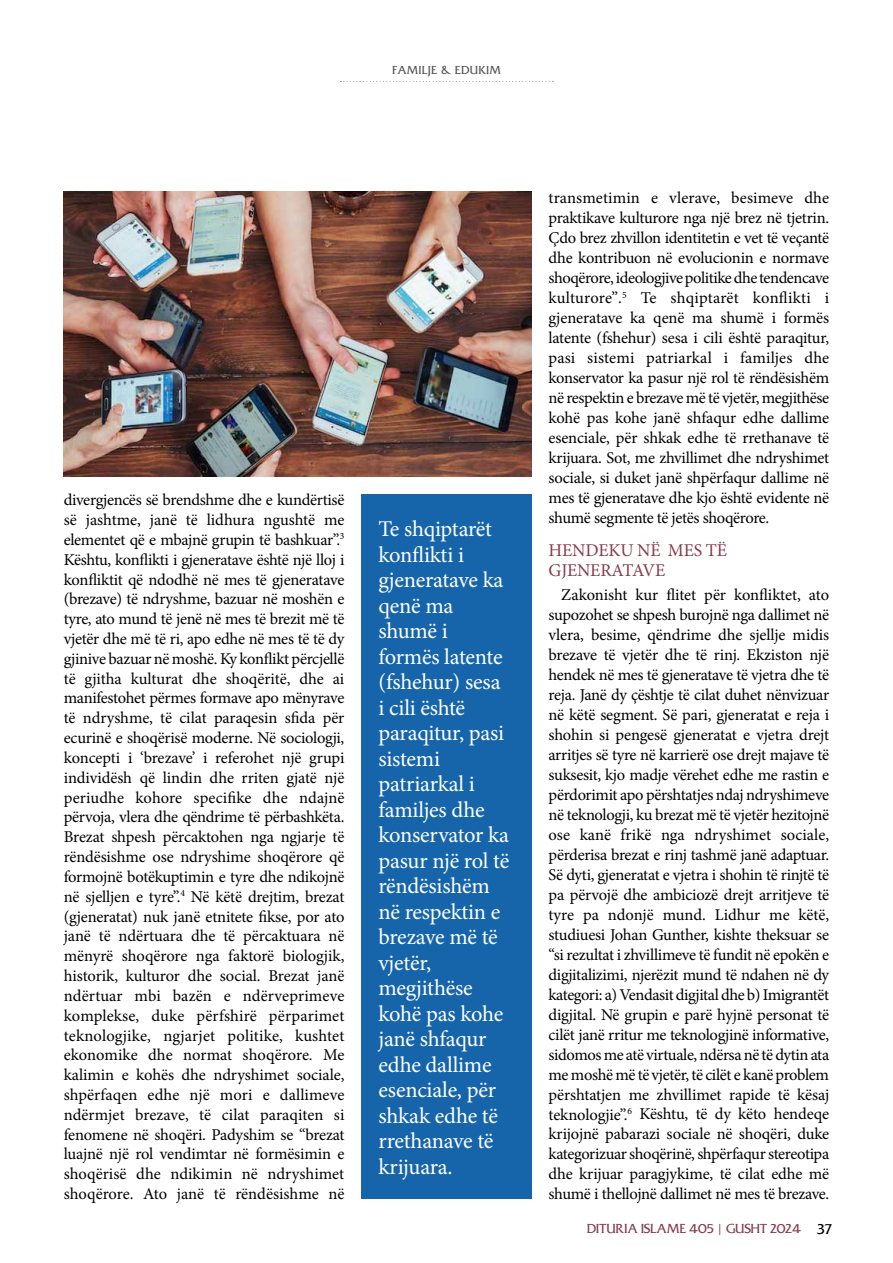
<style>
.page{position:relative;width:893px;height:1263px;background:#fff}
.page>*{position:absolute;margin:0;border:0;box-sizing:border-box;transform-origin:0 0}
.t1{font:22.5px/25.5px "Minion Pro";letter-spacing:-.01em;color:#fff}
.t2{font:18px/20px "Minion Pro";letter-spacing:-.01em;color:#863b4e}
.t3{font:16.5px/20px "Minion Pro";letter-spacing:-.015em;color:#000;text-align:justify}
.t4{font:13.5px "Friz Quadrata No.2 W01";letter-spacing:-.015em;color:#863b4e}
.t5{font:12px "Friz Quadrata No.2 W01";letter-spacing:.02em;color:#545454}
.s1{font-size:15px;color:#000}
</style>
<div class="page">
<svg style="left:340px;top:81px;width:213px;height:1px"></svg>
<div style="left:361px;top:494px;width:170px;height:705px;background:#1665ab"></div>
<img style="left:64px;top:191px;width:467px;height:285px">
<p class="t5" style="left:392px;top:63px;width:110px">FAMILJE &amp; EDUKIM</p>
<p class="t3" style="left:64px;top:490px;width:282px">divergjencës së brendshme dhe e kundërtisë së jashtme, janë të lidhura ngushtë me elementet që e mbajnë grupin të bashkuar”.<sup>3<br></sup>Kështu, konflikti i gjeneratave është një lloj i konfliktit që ndodhë në mes të gjeneratave (brezave) të ndryshme, bazuar në moshën e tyre, ato mund të jenë në mes të brezit më të vjetër dhe më të ri, apo edhe në mes të të dy gjinive bazuar në moshë. Ky konflikt përcjellë të gjitha kulturat dhe shoqëritë, dhe ai manifestohet përmes formave apo mënyrave të ndryshme, të cilat paraqesin sfida për ecurinë e shoqërisë moderne. Në sociologji, koncepti i ‘brezave’ i referohet një grupi individësh që lindin dhe rriten gjatë një periudhe kohore specifike dhe ndajnë përvoja, vlera dhe qëndrime të përbashkëta.<br>Brezat shpesh përcaktohen nga ngjarje të rëndësishme ose ndryshime shoqërore që formojnë botëkuptimin e tyre dhe ndikojnë në sjelljen e tyre”.<sup>4</sup> Në këtë drejtim, brezat (gjeneratat) nuk janë etnitete fikse, por ato janë të ndërtuara dhe të përcaktuara në mënyrë shoqërore nga faktorë biologjik, historik, kulturor dhe social. Brezat janë ndërtuar mbi bazën e ndërveprimeve komplekse, duke përfshirë përparimet teknologjike, ngjarjet politike, kushtet ekonomike dhe normat shoqërore. Me kalimin e kohës dhe ndryshimet sociale, shpërfaqen edhe një mori e dallimeve ndërmjet brezave, të cilat paraqiten si fenomene në shoqëri. Padyshim se “brezat luajnë një rol vendimtar në formësimin e shoqërisë dhe ndikimin në ndryshimet shoqërore. Ato janë të rëndësishme në</p>
<p class="t1" style="left:378px;top:516px;width:132px">Te shqiptarët konflikti i gjeneratave ka qenë ma shumë i formës latente (fshehur) sesa i cili është paraqitur, pasi sistemi patriarkal i familjes dhe konservator ka pasur një rol të rëndësishëm në respektin e brezave më të vjetër, megjithëse kohë pas kohe janë shfaqur edhe dallime esenciale, për shkak edhe të rrethanave të krijuara.</p>
<p class="t3" style="left:548px;top:188px;width:282px">transmetimin e vlerave, besimeve dhe praktikave kulturore nga një brez në tjetrin.<br>Çdo brez zhvillon identitetin e vet të veçantë dhe kontribuon në evolucionin e normave shoqërore, ideologjive politike dhe tendencave kulturore”.<sup>5</sup> Te shqiptarët konflikti i gjeneratave ka qenë ma shumë i formës latente (fshehur) sesa i cili është paraqitur, pasi sistemi patriarkal i familjes dhe konservator ka pasur një rol të rëndësishëm në respektin e brezave më të vjetër, megjithëse kohë pas kohe janë shfaqur edhe dallime esenciale, për shkak edhe të rrethanave të krijuara. Sot, me zhvillimet dhe ndryshimet sociale, si duket janë shpërfaqur dallime në mes të gjeneratave dhe kjo është evidente në shumë segmente të jetës shoqërore.</p>
<p class="t2" style="left:549px;top:540px;width:180px">HENDEKU NË MES TË<br>GJENERATAVE</p>
<p class="t3" style="left:549px;top:585px;width:282px;text-indent:13px">Zakonisht kur flitet për konfliktet, ato supozohet se shpesh burojnë nga dallimet në vlera, besime, qëndrime dhe sjellje midis brezave të vjetër dhe të rinj. Ekziston një hendek në mes të gjeneratave të vjetra dhe të reja. Janë dy çështje të cilat duhet nënvizuar në këtë segment. Së pari, gjeneratat e reja i shohin si pengesë gjeneratat e vjetra drejt arritjes së tyre në karrierë ose drejt majave të suksesit, kjo madje vërehet edhe me rastin e përdorimit apo përshtatjes ndaj ndryshimeve në teknologji, ku brezat më të vjetër hezitojnë ose kanë frikë nga ndryshimet sociale, përderisa brezat e rinj tashmë janë adaptuar.<br>Së dyti, gjeneratat e vjetra i shohin të rinjtë të pa përvojë dhe ambiciozë drejt arritjeve të tyre pa ndonjë mund. Lidhur me këtë, studiuesi Johan Gunther, kishte theksuar se “si rezultat i zhvillimeve të fundit në epokën e digjitalizimi, njerëzit mund të ndahen në dy kategori: a) Vendasit digjital dhe b) Imigrantët digjital. Në grupin e parë hyjnë personat të cilët janë rritur me teknologjinë informative, sidomos me atë virtuale, ndërsa në të dytin ata me moshë më të vjetër, të cilët e kanë problem përshtatjen me zhvillimet rapide të kësaj teknologjie”.<sup>6</sup> Kështu, të dy këto hendeqe krijojnë pabarazi sociale në shoqëri, duke kategorizuar shoqërinë, shpërfaqur stereotipa dhe krijuar paragjykime, të cilat edhe më shumë i thellojnë dallimet në mes të brezave.</p>
<p class="t4" style="left:587px;top:1221px;width:247px">DITURIA ISLAME 405 | GUSHT 2024 <span class="s1">37</span></p>
</div>
